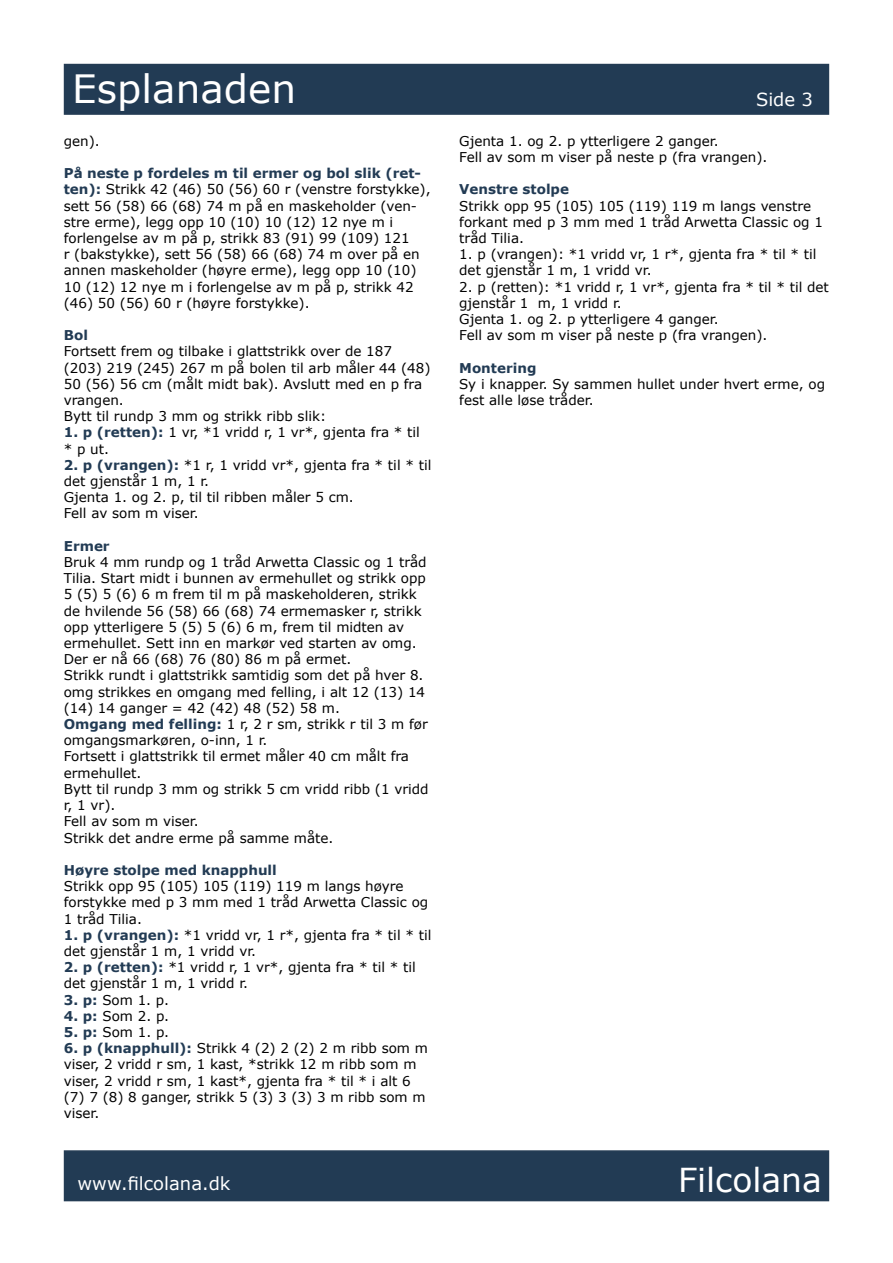
<style>
.page{position:relative;width:893px;height:1263px;background:#fff}
.page>*{position:absolute;margin:0;border:0;box-sizing:border-box;transform-origin:0 0}
.t1{font:39px "Verdana";color:#fff}
.t2{font:33px "Verdana";color:#fff}
.t3{font:18px "Verdana";color:#fff}
.t4{font:13.5px/16.2px "Verdana";color:#000}
.t5{font:700 13.5px "Verdana";color:#223b54}
.s1{font-weight:700;color:#223b54}
</style>
<div class="page">
<div style="left:64px;top:64px;width:765px;height:51px;background:#223b54;border:2px solid #243c54"></div>
<div style="left:64px;top:1150px;width:765px;height:51px;background:#223b54;border:2px solid #243c54"></div>
<h1 class="t1" style="left:72px;top:62px;width:225px">Esplanaden</h1>
<p class="t4" style="left:64px;top:133px;width:38px">gen).</p>
<p class="t4" style="left:64px;top:165px;width:368px"><span class="s1">På neste p fordeles m til ermer og bol slik (ret&shy;ten):</span> Strikk 42 (46) 50 (56) 60 r (venstre forstykke), sett 56 (58) 66 (68) 74 m på en maskeholder (ven&shy;stre erme), legg opp 10 (10) 10 (12) 12 nye m i forlengelse av m på p, strikk 83 (91) 99 (109) 121<br>r (bakstykke), sett 56 (58) 66 (68) 74 m over på en annen maskeholder (høyre erme), legg opp 10 (10)<br>10 (12) 12 nye m i forlengelse av m på p, strikk 42 (46) 50 (56) 60 r (høyre forstykke).</p>
<p class="t5" style="left:64px;top:326px;width:26px">Bol</p>
<p class="t4" style="left:64px;top:343px;width:368px">Fortsett frem og tilbake i glattstrikk over de 187 (203) 219 (245) 267 m på bolen til arb måler 44 (48)<br>50 (56) 56 cm (målt midt bak). Avslutt med en p fra vrangen.<br>Bytt til rundp 3 mm og strikk ribb slik:</p>
<p class="t4" style="left:64px;top:424px;width:358px"><span class="s1">1. p (retten):</span> 1 vr, *1 vridd r, 1 vr*, gjenta fra * til * p ut.</p>
<p class="t4" style="left:64px;top:457px;width:369px"><span class="s1">2. p (vrangen):</span> *1 r, 1 vridd vr*, gjenta fra * til * til det gjenstår 1 m, 1 r.<br>Gjenta 1. og 2. p, til til ribben måler 5 cm.<br>Fell av som m viser.</p>
<p class="t5" style="left:64px;top:536px;width:47px">Ermer</p>
<p class="t4" style="left:64px;top:554px;width:366px">Bruk 4 mm rundp og 1 tråd Arwetta Classic og 1 tråd Tilia. Start midt i bunnen av ermehullet og strikk opp 5 (5) 5 (6) 6 m frem til m på maskeholderen, strikk de hvilende 56 (58) 66 (68) 74 ermemasker r, strikk opp ytterligere 5 (5) 5 (6) 6 m, frem til midten av ermehullet. Sett inn en markør ved starten av omg.<br>Der er nå 66 (68) 76 (80) 86 m på ermet.<br>Strikk rundt i glattstrikk samtidig som det på hver 8. omg strikkes en omgang med felling, i alt 12 (13) 14 (14) 14 ganger = 42 (42) 48 (52) 58 m.<br><span class="s1">Omgang med felling:</span> 1 r, 2 r sm, strikk r til 3 m før omgangsmarkøren, o-inn, 1 r.<br>Fortsett i glattstrikk til ermet måler 40 cm målt fra ermehullet.<br>Bytt til rundp 3 mm og strikk 5 cm vridd ribb (1 vridd r, 1 vr).<br>Fell av som m viser.<br>Strikk det andre erme på samme måte.</p>
<p class="t5" style="left:64px;top:860px;width:215px">Høyre stolpe med knapphull</p>
<p class="t4" style="left:64px;top:878px;width:366px">Strikk opp 95 (105) 105 (119) 119 m langs høyre forstykke med p 3 mm med 1 tråd Arwetta Classic og<br>1 tråd Tilia.</p>
<p class="t4" style="left:64px;top:926px;width:369px"><span class="s1">1. p (vrangen):</span> *1 vridd vr, 1 r*, gjenta fra * til * til det gjenstår 1 m, 1 vridd vr.</p>
<p class="t4" style="left:64px;top:959px;width:354px"><span class="s1">2. p (retten):</span> *1 vridd r, 1 vr*, gjenta fra * til * til det gjenstår 1 m, 1 vridd r.</p>
<p class="t4" style="left:64px;top:991px;width:107px"><span class="s1">3. p:</span> Som 1. p.</p>
<p class="t4" style="left:64px;top:1007px;width:107px"><span class="s1">4. p:</span> Som 2. p.</p>
<p class="t4" style="left:64px;top:1024px;width:107px"><span class="s1">5. p:</span> Som 1. p.</p>
<p class="t4" style="left:64px;top:1040px;width:366px"><span class="s1">6. p (knapphull):</span> Strikk 4 (2) 2 (2) 2 m ribb som m viser, 2 vridd r sm, 1 kast, *strikk 12 m ribb som m viser, 2 vridd r sm, 1 kast*, gjenta fra * til * i alt 6 (7) 7 (8) 8 ganger, strikk 5 (3) 3 (3) 3 m ribb som m viser.</p>
<h3 class="t3" style="left:756px;top:87px;width:58px">Side 3</h3>
<p class="t4" style="left:459px;top:133px;width:310px">Gjenta 1. og 2. p ytterligere 2 ganger.<br>Fell av som m viser på neste p (fra vrangen).</p>
<p class="t5" style="left:459px;top:180px;width:111px">Venstre stolpe</p>
<p class="t4" style="left:459px;top:197px;width:365px">Strikk opp 95 (105) 105 (119) 119 m langs venstre forkant med p 3 mm med 1 tråd Arwetta Classic og 1 tråd Tilia.</p>
<p class="t4" style="left:459px;top:246px;width:359px">1. p (vrangen): *1 vridd vr, 1 r*, gjenta fra * til * til det gjenstår 1 m, 1 vridd vr.</p>
<p class="t4" style="left:459px;top:278px;width:371px">2. p (retten): *1 vridd r, 1 vr*, gjenta fra * til * til det gjenstår 1 m, 1 vridd r.<br>Gjenta 1. og 2. p ytterligere 4 ganger.<br>Fell av som m viser på neste p (fra vrangen).</p>
<p class="t5" style="left:459px;top:358px;width:79px">Montering</p>
<p class="t4" style="left:459px;top:376px;width:367px">Sy i knapper. Sy sammen hullet under hvert erme, og fest alle løse tråder.</p>
<h3 class="t3" style="left:78px;top:1171px;width:154px">www.filcolana.dk</h3>
<h2 class="t2" style="left:678px;top:1157px;width:145px">Filcolana</h2>
</div>
